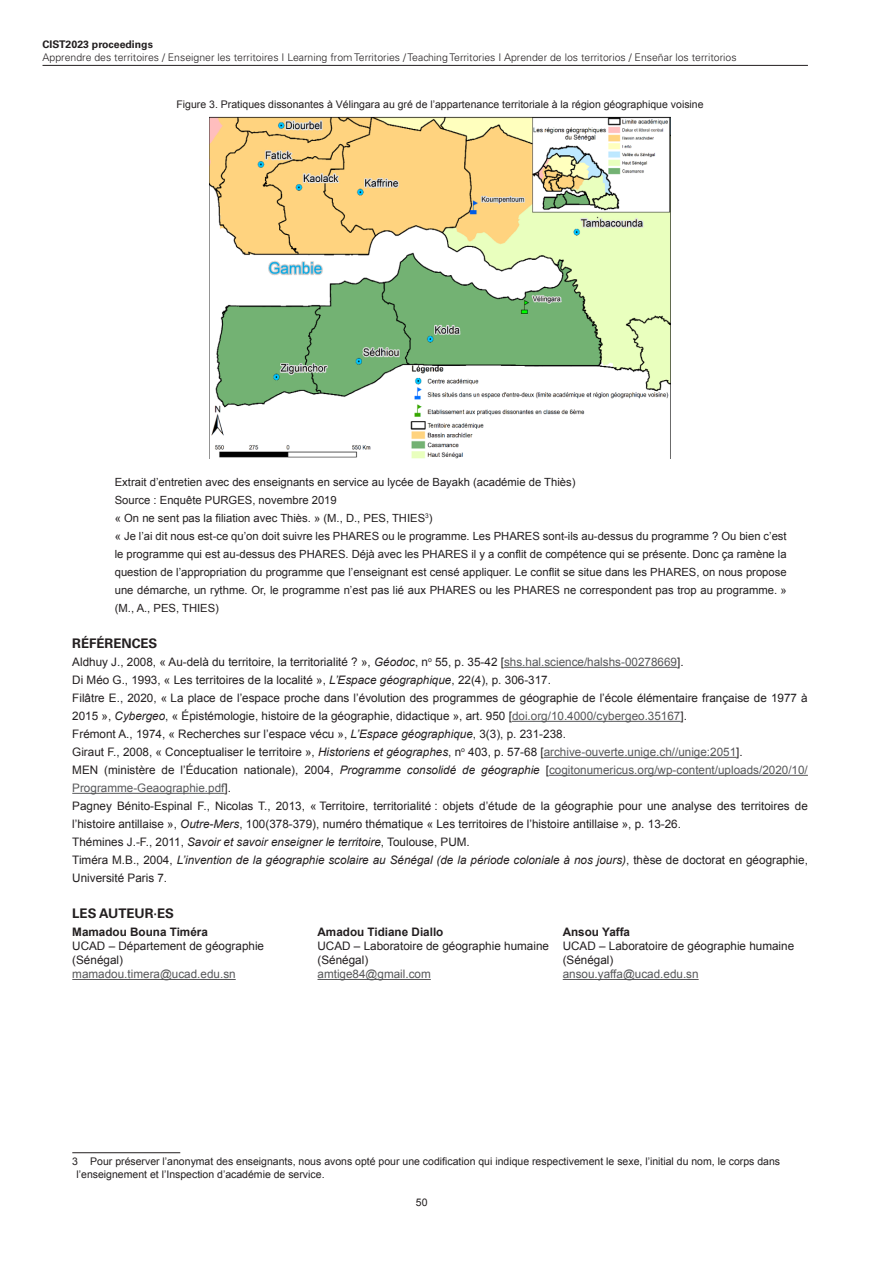
<style>
.page{position:relative;width:893px;height:1263px;background:#fff}
.page>*{position:absolute;margin:0;border:0;box-sizing:border-box;transform-origin:0 0}
.Titre_2___sections__résumé{font:700 13.2px "Univers LT Std";color:#231f20}
.biblio{font:11.7px/18px "Arial";color:#231f20}
.biblio-2{font:italic 11.7px/18px "Arial";color:#231f20}
.biblio-3{font:11.7px/18px "Arial";color:#57585a}
.auteur-détails{font:11.7px/14.1px "Arial";color:#231f20}
.auteur-détails-2{font:11.7px "Arial";color:#57585a}
.auteur{font:700 11.7px "Arial";color:#231f20}
.citation_corps_du_texte{font:11.25px/18px "Arial";color:#231f20;text-align:justify}
.notes{font:10.5px/12.6px "Arial";color:#231f20}
.t1{font:300 10.5px "Univers LT Std";color:#231f20}
.t2{font:700 10.5px "Univers LT Std";color:#231f20}
.s1{font-style:italic}
.s2{color:#57585a}
.s3{color:#231f20}
.s4{font-style:italic;color:#231f20}
.s5{font-style:normal}
</style>
<div class="page">
<hr style="left:43px;top:65px;width:765px;height:1px;background:#231f20">
<hr style="left:504px;top:667px;width:173px;height:1px;background:#57585a">
<hr style="left:512px;top:721px;width:168px;height:1px;background:#57585a">
<hr style="left:544px;top:757px;width:192px;height:1px;background:#57585a">
<hr style="left:549px;top:775px;width:259px;height:1px;background:#57585a">
<hr style="left:72px;top:793px;width:152px;height:1px;background:#57585a">
<hr style="left:72px;top:979px;width:164px;height:1px;background:#57585a">
<hr style="left:317px;top:979px;width:114px;height:1px;background:#57585a">
<hr style="left:563px;top:979px;width:136px;height:1px;background:#57585a">
<hr style="left:72px;top:1152px;width:108px;height:1px;background:#231f20">
<img style="left:210px;top:117px;width:461px;height:341px">
<p class="t2" style="left:43px;top:39px;width:112px">CIST2023 proceedings</p>
<p class="t1" style="left:43px;top:51px;width:696px">Apprendre des territoires / Enseigner les territoires I Learning from Territories / Teaching Territories I Aprender de los territorios / Enseñar los territorios</p>
<p class="notes" style="left:177px;top:98px;width:529px">Figure 3. Pratiques dissonantes à Vélingara au gré de l’appartenance territoriale à la région géographique voisine</p>
<p class="citation_corps_du_texte" style="left:115px;top:473px;width:462px">Extrait d’entretien avec des enseignants en service au lycée de Bayakh (académie de Thiès)</p>
<p class="citation_corps_du_texte" style="left:115px;top:491px;width:223px">Source : Enquête PURGES, novembre 2019</p>
<p class="citation_corps_du_texte" style="left:115px;top:509px;width:319px">« On ne sent pas la filiation avec Thiès. » (M., D., PES, THIES<sup>3</sup>)</p>
<p class="citation_corps_du_texte" style="left:115px;top:527px;width:673px">« Je l’ai dit nous est-ce qu’on doit suivre les PHARES ou le programme. Les PHARES sont-ils au-dessus du programme ? Ou bien c’est le programme qui est au-dessus des PHARES. Déjà avec les PHARES il y a conflit de compétence qui se présente. Donc ça ramène la question de l’appropriation du programme que l’enseignant est censé appliquer. Le conflit se situe dans les PHARES, on nous propose une démarche, un rythme. Or, le programme n’est pas lié aux PHARES ou les PHARES ne correspondent pas trop au programme. » (M., A., PES, THIES)</p>
<p class="Titre_2___sections__résumé" style="left:72px;top:636px;width:87px">RÉFÉRENCES</p>
<p class="biblio" style="left:72px;top:653px;width:613px">Aldhuy J., 2008, « Au-delà du territoire, la territorialité ? », <span class="s1">Géodoc</span>, n<sup>o</sup> 55, p. 35-42 [<span class="s2">shs.hal.science/halshs-00278669</span>].</p>
<p class="biblio" style="left:72px;top:671px;width:480px">Di Méo G., 1993, « Les territoires de la localité », <span class="s1">L’Espace géographique</span>, 22(4), p. 306-317.</p>
<p class="biblio" style="left:72px;top:689px;width:737px">Filâtre E., 2020, « La place de l’espace proche dans l’évolution des programmes de géographie de l’école élémentaire française de 1977 à<br>2015 », <span class="s1">Cybergeo</span>, « Épistémologie, histoire de la géographie, didactique », art. 950 [<span class="s2">doi.org/10.4000/cybergeo.35167</span>].</p>
<p class="biblio" style="left:72px;top:725px;width:495px">Frémont A., 1974, « Recherches sur l’espace vécu », <span class="s1">L’Espace géographique</span>, 3(3), p. 231-238.</p>
<p class="biblio" style="left:72px;top:743px;width:672px">Giraut F., 2008, « Conceptualiser le territoire », <span class="s1">Historiens et géographes</span>, n<sup>o</sup> 403, p. 57-68 [<span class="s2">archive-ouverte.unige.ch//unige:2051</span>].</p>
<p class="biblio-3" style="left:72px;top:761px;width:737px"><span class="s3">MEN (ministère de l’Éducation nationale), 2004,</span> <span class="s4">Programme consolidé de géographie</span> <span class="s3">[</span>cogitonumericus.org/wp-content/uploads/2020/10/<br>Programme-Geaographie.pdf<span class="s3">].</span></p>
<p class="biblio" style="left:72px;top:797px;width:737px">Pagney Bénito-Espinal F., Nicolas T., 2013, « Territoire, territorialité : objets d’étude de la géographie pour une analyse des territoires de l’histoire antillaise », <span class="s1">Outre-Mers</span>, 100(378-379), numéro thématique « Les territoires de l’histoire antillaise », p. 13-26.</p>
<p class="biblio-2" style="left:72px;top:833px;width:399px"><span class="s5">Thémines J.-F., 2011,</span> Savoir et savoir enseigner le territoire<span class="s5">, Toulouse, PUM.</span></p>
<p class="biblio-2" style="left:72px;top:851px;width:737px"><span class="s5">Timéra M.B., 2004,</span> L’invention de la géographie scolaire au Sénégal (de la période coloniale à nos jours)<span class="s5">, thèse de doctorat en géographie,<br>Université Paris 7.</span></p>
<p class="Titre_2___sections__résumé" style="left:72px;top:906px;width:103px">LES AUTEUR·ES</p>
<p class="auteur" style="left:72px;top:924px;width:137px">Mamadou Bouna Timéra</p>
<p class="auteur-détails" style="left:72px;top:939px;width:193px">UCAD – Département de géographie (Sénégal)</p>
<p class="auteur-détails-2" style="left:72px;top:966px;width:165px">mamadou.timera@ucad.edu.sn</p>
<p class="auteur" style="left:563px;top:924px;width:69px">Ansou Yaffa</p>
<p class="auteur-détails" style="left:563px;top:939px;width:233px">UCAD – Laboratoire de géographie humaine (Sénégal)</p>
<p class="auteur-détails-2" style="left:563px;top:966px;width:137px">ansou.yaffa@ucad.edu.sn</p>
<p class="auteur" style="left:317px;top:924px;width:127px">Amadou Tidiane Diallo</p>
<p class="auteur-détails" style="left:317px;top:939px;width:233px">UCAD – Laboratoire de géographie humaine (Sénégal)</p>
<p class="auteur-détails-2" style="left:317px;top:966px;width:115px">amtige84@gmail.com</p>
<p class="notes" style="left:77px;top:1155px;width:705px;text-indent:-4px">3 Pour préserver l’anonymat des enseignants, nous avons opté pour une codification qui indique respectivement le sexe, l’initial du nom, le corps dans l’enseignement et l’Inspection d’académie de service.</p>
<p class="notes" style="left:416px;top:1196px;width:13px">50</p>
</div>
